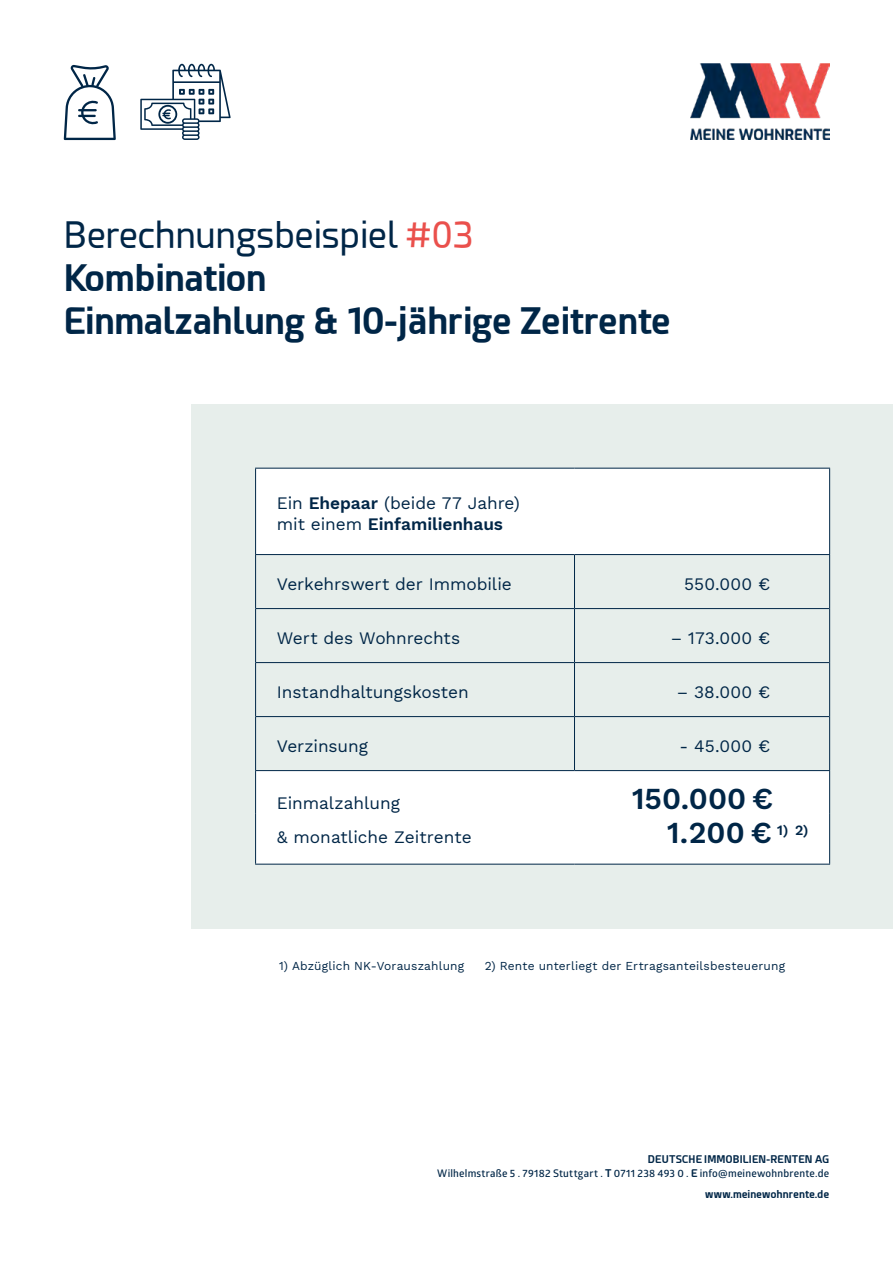
<style>
.page{position:relative;width:893px;height:1263px;background:#fff}
.page>*{position:absolute;margin:0;border:0;box-sizing:border-box;transform-origin:0 0}
.t1{font:700 36px/43.2px "Esphimere";color:#002647}
.t2{font:30px "Work Sans";color:#002647}
.t3{font:17.25px/21px "Work Sans";letter-spacing:-.005em;color:#002647}
.t4{font:12px "Work Sans";letter-spacing:.015em;color:#002647}
.t5{font:600 10.5px "Glober";letter-spacing:.02em;color:#002647}
.t6{font:700 10.5px "Esphimere";letter-spacing:.015em;color:#002647}
.s1{font-weight:400}
.s2{font-weight:400;color:#ea504c}
.s3{font-family:"Esphimere";font-weight:700}
</style>
<div class="page">
<img style="left:690px;top:64px;width:139px;height:75px">
<div style="left:191px;top:404px;width:702px;height:524px;background:#e7eeeb"></div>
<svg style="left:256px;top:469px;width:573px;height:395px"></svg>
<hr style="left:255px;top:555px;width:1px;height:53px;background:#002647">
<hr style="left:829px;top:555px;width:1px;height:53px;background:#002647">
<hr style="left:255px;top:608px;width:1px;height:54px;background:#002647">
<hr style="left:829px;top:608px;width:1px;height:54px;background:#002647">
<hr style="left:255px;top:662px;width:1px;height:54px;background:#002647">
<hr style="left:829px;top:662px;width:1px;height:54px;background:#002647">
<hr style="left:255px;top:716px;width:1px;height:54px;background:#002647">
<hr style="left:829px;top:716px;width:1px;height:54px;background:#002647">
<hr style="left:574px;top:555px;width:1px;height:53px;background:#002647">
<hr style="left:256px;top:608px;width:318px;height:1px;background:#002647">
<hr style="left:574px;top:608px;width:255px;height:1px;background:#002647">
<hr style="left:574px;top:609px;width:1px;height:53px;background:#002647">
<hr style="left:256px;top:662px;width:318px;height:1px;background:#002647">
<hr style="left:574px;top:662px;width:255px;height:1px;background:#002647">
<hr style="left:574px;top:663px;width:1px;height:53px;background:#002647">
<hr style="left:256px;top:716px;width:318px;height:1px;background:#002647">
<hr style="left:574px;top:716px;width:255px;height:1px;background:#002647">
<hr style="left:574px;top:717px;width:1px;height:53px;background:#002647">
<hr style="left:255px;top:468px;width:319px;height:1px;background:#002647">
<hr style="left:255px;top:469px;width:1px;height:85px;background:#002647">
<hr style="left:574px;top:468px;width:256px;height:1px;background:#002647">
<hr style="left:829px;top:469px;width:1px;height:85px;background:#002647">
<hr style="left:255px;top:554px;width:319px;height:1px;background:#002647">
<hr style="left:574px;top:554px;width:256px;height:1px;background:#002647">
<hr style="left:255px;top:770px;width:319px;height:1px;background:#002647">
<hr style="left:255px;top:771px;width:1px;height:42px;background:#002647">
<hr style="left:255px;top:813px;width:1px;height:51px;background:#002647">
<hr style="left:255px;top:864px;width:319px;height:1px;background:#002647">
<hr style="left:574px;top:770px;width:256px;height:1px;background:#002647">
<hr style="left:829px;top:771px;width:1px;height:42px;background:#002647">
<hr style="left:829px;top:813px;width:1px;height:51px;background:#002647">
<hr style="left:574px;top:864px;width:256px;height:1px;background:#002647">
<svg style="left:64px;top:65px;width:52px;height:75px"></svg>
<svg style="left:140px;top:64px;width:91px;height:76px"></svg>
<h1 class="t1" style="left:64px;top:213px;width:608px"><span class="s1">Berechnungsbeispiel</span> <span class="s2">#03<br></span>Kombination<br>Einmalzahlung &amp; 10-jährige Zeitrente</h1>
<p class="t3" style="left:277px;top:492px;width:244px">Ein Ehepaar (beide 77 Jahre) mit einem Einfamilienhaus</p>
<p class="t3" style="left:277px;top:572px;width:236px">Verkehrswert der Immobilie</p>
<p class="t3" style="left:684px;top:572px;width:87px">550.000 €</p>
<p class="t3" style="left:277px;top:626px;width:185px">Wert des Wohnrechts</p>
<p class="t3" style="left:671px;top:626px;width:101px">– 173.000 €</p>
<p class="t3" style="left:277px;top:680px;width:193px">Instandhaltungskosten</p>
<p class="t3" style="left:677px;top:680px;width:95px">– 38.000 €</p>
<p class="t3" style="left:277px;top:734px;width:93px">Verzinsung</p>
<p class="t3" style="left:680px;top:734px;width:92px">- 45.000 €</p>
<p class="t3" style="left:277px;top:792px;width:125px">Einmalzahlung</p>
<h2 class="t2" style="left:632px;top:776px;width:143px">150.000 €</h2>
<p class="t3" style="left:277px;top:826px;width:196px">&amp; monatliche Zeitrente</p>
<h2 class="t2" style="left:667px;top:810px;width:143px">1.200 € <sup>1)</sup> <sup>2)</sup></h2>
<p class="t4" style="left:279px;top:957px;width:187px">1) Abzüglich NK-Vorauszahlung</p>
<p class="t4" style="left:485px;top:957px;width:302px">2) Rente unterliegt der Ertragsanteilsbesteuerung</p>
<p class="t6" style="left:648px;top:1153px;width:183px">DEUTSCHE IMMOBILIEN-RENTEN AG</p>
<p class="t5" style="left:437px;top:1165px;width:393px">Wilhelmstraße 5 . 79182 Stuttgart . <span class="s3">T</span> 0711 238 493 0 . <span class="s3">E</span> info@meinewohnbrente.de</p>
<p class="t6" style="left:705px;top:1187px;width:126px">www.meinewohnrente.de</p>
</div>
